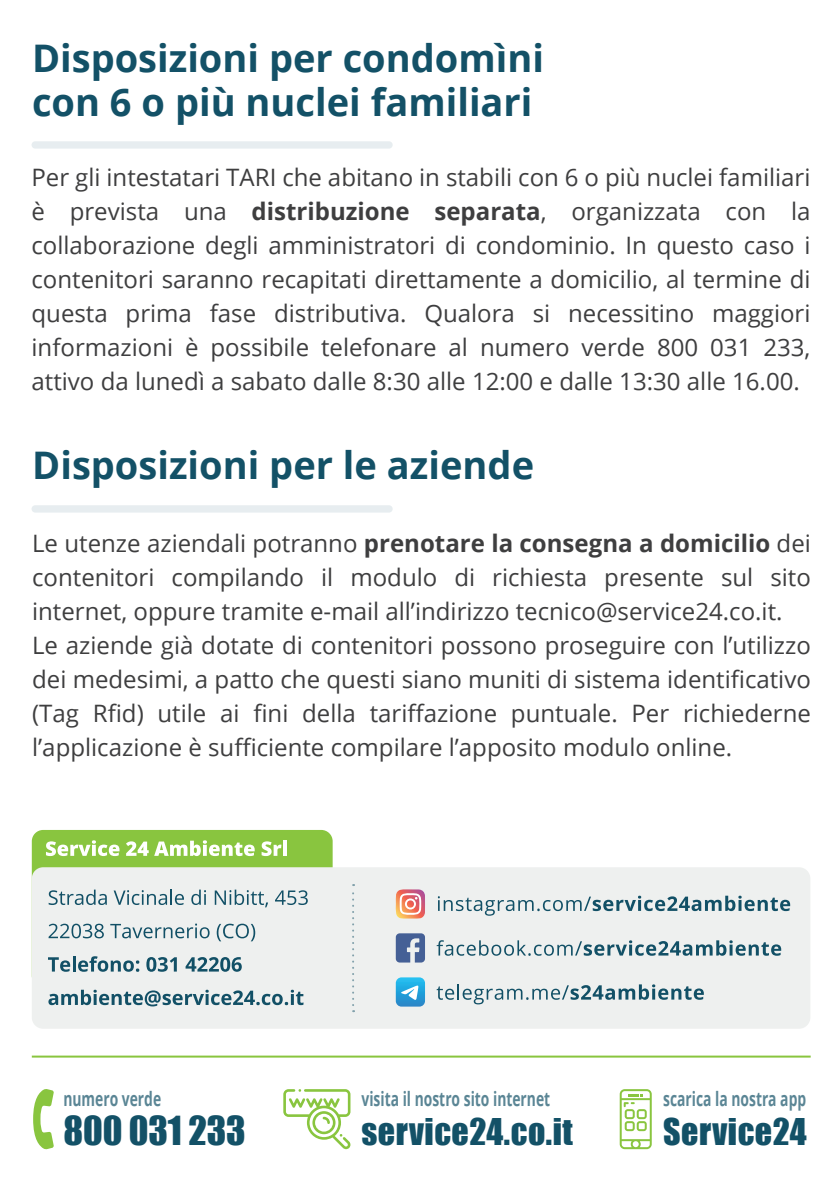
<style>
.page{position:relative;width:840px;height:1191px;background:#fff}
.page>*{position:absolute;margin:0;border:0;box-sizing:border-box;transform-origin:0 0}
.t1{font:700 38px/44px "Open Sans";color:#135167}
.t2{font:36.8px "Impact";color:#135167}
.t3{font:33.8px "Impact";letter-spacing:.015em;color:#135167}
.t4{font:24px/34px "Open Sans";color:#3e3e3f;text-align:justify}
.t5{font:700 19.8px "Open Sans";color:rgb(19 81 103/.7);scale:.7 1}
.s1{font-weight:700}
</style>
<div class="page">
<svg style="left:33px;top:1089px;width:21px;height:60px"></svg>
<svg style="left:283px;top:1089px;width:68px;height:60px"></svg>
<svg style="left:619px;top:1089px;width:32px;height:60px"></svg>
<hr style="left:32px;top:1055px;width:778px;height:2px;background:#89c53f">
<div style="left:32px;top:830px;width:300px;height:157px;background:#89c53f;border-radius:11px"></div>
<svg style="left:46px;top:840px;width:73px;height:16px"></svg>
<svg style="left:126px;top:840px;width:128px;height:16px"></svg>
<svg style="left:261px;top:841px;width:20px;height:15px"></svg>
<hr style="left:283px;top:840px;width:4px;height:16px;background:#fff">
<div style="left:32px;top:867px;width:777px;height:161px;background:#eef0ef;border-radius:11px"></div>
<svg style="left:437px;top:895px;width:352px;height:20px"></svg>
<svg style="left:395px;top:889px;width:30px;height:29px"></svg>
<svg style="left:436px;top:984px;width:267px;height:20px"></svg>
<svg style="left:49px;top:889px;width:58px;height:16px"></svg>
<svg style="left:114px;top:889px;width:70px;height:16px"></svg>
<svg style="left:191px;top:889px;width:15px;height:16px"></svg>
<svg style="left:215px;top:889px;width:53px;height:18px"></svg>
<svg style="left:275px;top:890px;width:32px;height:15px"></svg>
<svg style="left:49px;top:923px;width:55px;height:15px"></svg>
<svg style="left:110px;top:923px;width:99px;height:15px"></svg>
<svg style="left:216px;top:923px;width:39px;height:18px"></svg>
<svg style="left:48px;top:957px;width:22px;height:14px"></svg>
<hr style="left:73px;top:956px;width:3px;height:15px;background:#125066">
<svg style="left:78px;top:956px;width:61px;height:15px"></svg>
<svg style="left:146px;top:957px;width:31px;height:14px"></svg>
<svg style="left:185px;top:957px;width:57px;height:14px"></svg>
<svg style="left:48px;top:989px;width:255px;height:17px"></svg>
<svg style="left:395px;top:977px;width:30px;height:29px"></svg>
<svg style="left:436px;top:940px;width:344px;height:15px"></svg>
<svg style="left:395px;top:933px;width:30px;height:29px"></svg>
<svg style="left:352px;top:884px;width:2px;height:128px"></svg>
<div style="left:31px;top:141px;width:361px;height:8px;background:#e7edf0;border-radius:4px"></div>
<div style="left:31px;top:505px;width:361px;height:7px;background:#e7edf0;border-radius:4px"></div>
<h1 class="t1" style="left:32px;top:35px;width:513px">Disposizioni per condomìni con 6 o più nuclei familiari</h1>
<p class="t4" style="left:31px;top:159px;width:780px">Per gli intestatari TARI che abitano in stabili con 6 o più nuclei familiari è prevista una <span class="s1">distribuzione separata</span>, organizzata con la collaborazione degli amministratori di condominio. In questo caso i contenitori saranno recapitati direttamente a domicilio, al termine di questa prima fase distributiva. Qualora si necessitino maggiori informazioni è possibile telefonare al numero verde 800 031 233, attivo da lunedì a sabato dalle 8:30 alle 12:00 e dalle 13:30 alle 16.00.</p>
<h1 class="t1" style="left:32px;top:443px;width:503px">Disposizioni per le aziende</h1>
<p class="t4" style="left:32px;top:525px;width:779px;text-align:left">Le utenze aziendali potranno <span class="s1">prenotare la consegna a domicilio</span> dei contenitori compilando il modulo di richiesta presente sul sito internet, oppure tramite e-mail all’indirizzo tecnico@service24.co.it.<br>Le aziende già dotate di contenitori possono proseguire con l’utilizzo dei medesimi, a patto che questi siano muniti di sistema identificativo (Tag Rfid) utile ai fini della tariffazione puntuale. Per richiederne l’applicazione è sufficiente compilare l’apposito modulo online.</p>
<p class="t5" style="left:63px;top:1085px;width:141px">numero verde</p>
<h2 class="t2" style="left:63px;top:1102px;width:184px">800 031 233</h2>
<p class="t5" style="left:361px;top:1085px;width:271px">visita il nostro sito internet</p>
<h3 class="t3" style="left:361px;top:1105px;width:213px">SERVICE24.CO.IT</h3>
<p class="t5" style="left:663px;top:1085px;width:206px">scarica la nostra app</p>
<h3 class="t3" style="left:663px;top:1105px;width:145px">SERVICE24</h3>
</div>
